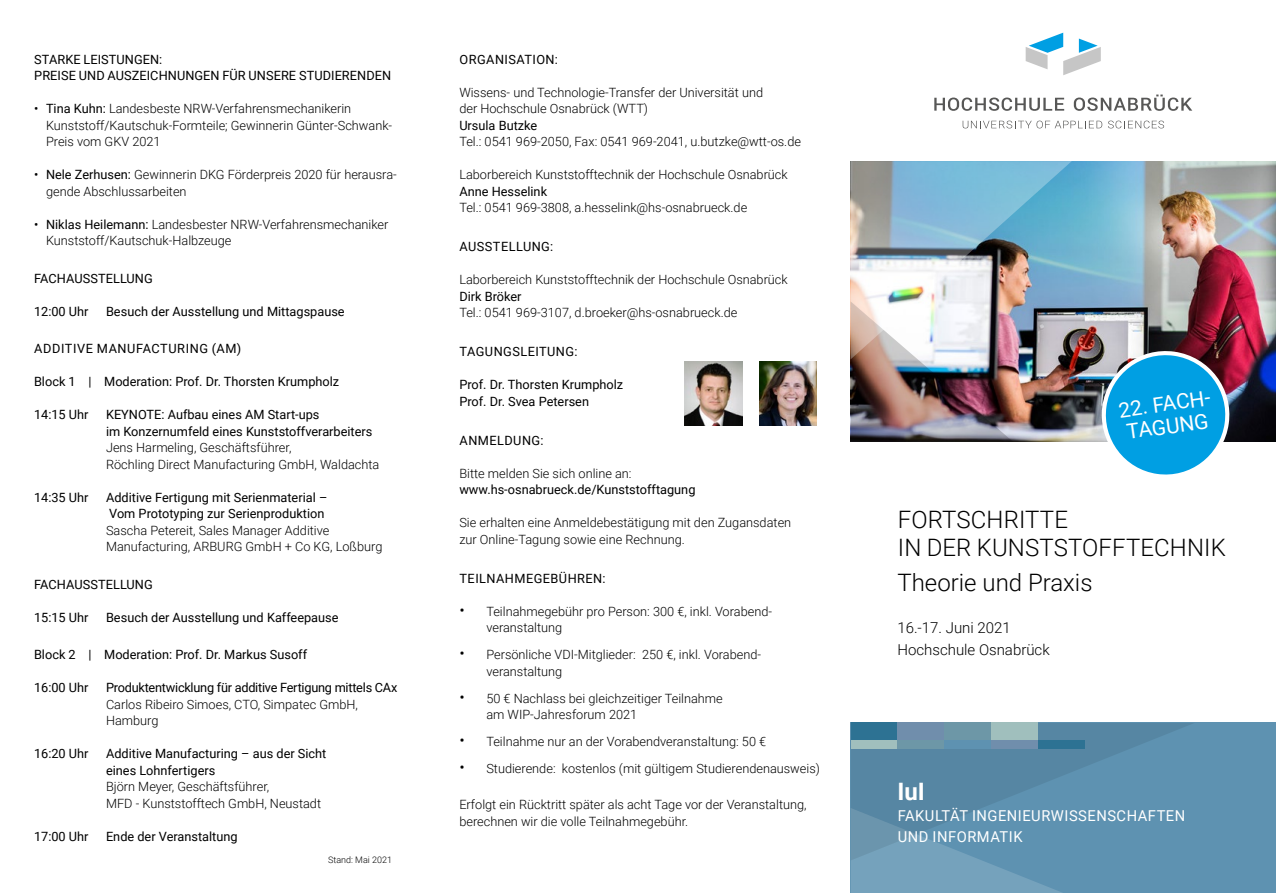
<style>
.page{position:relative;width:1276px;height:893px;background:#fff}
.page>*{position:absolute;margin:0;border:0;box-sizing:border-box;transform-origin:0 0}
._01_Head_H1___Titel{font:300 24px/28.5px "Roboto";letter-spacing:.005em;color:#000}
._04_Fusszeile_Titel{font:700 24px "Roboto";color:#fff}
._03_Störer___Titel{font:21px/22.5px "Roboto";color:#fff}
.Fusszeile___Titel{font:15px "Roboto";letter-spacing:.035em;color:#fff}
._01_Head_H1___Titel-2{font:300 15px/22.5px "Roboto";color:#000}
.Copytext___Medium{font:300 12.75px/16.5px "Roboto";color:#000}
.Head_H2___Innen{font:300 12.75px/16.5px "Roboto";color:#000}
.Copytext___Medium-2{font:12.75px/16.5px "Roboto";color:#000}
.Head_H2___Innen-2{font:12.75px/16.5px "Roboto";color:#000}
.Head_H2___Innen-3{font:12.75px "Roboto";letter-spacing:.035em;color:#000}
.Copytext___Medium-3{font:12.75px "Roboto";letter-spacing:-.02em;color:#000}
.Copytext___Medium-4{font:12.75px "Roboto";letter-spacing:.045em;color:#000}
.Kleingedrucktes{font:300 9px "Roboto";color:#000}
.s1{font-weight:400}
.s2{font-weight:300}
.s3{font-size:16.5px}
</style>
<div class="page">
<div style="left:850px;top:723px;width:426px;height:170px;background:#5e92b1"></div>
<svg style="left:851px;top:860px;width:211px;height:33px"></svg>
<svg style="left:851px;top:723px;width:342px;height:137px"></svg>
<img style="left:1071px;top:161px;width:205px;height:281px">
<img style="left:850px;top:161px;width:221px;height:281px">
<img style="left:685px;top:361px;width:57px;height:65px">
<img style="left:759px;top:361px;width:57px;height:65px">
<svg style="left:934px;top:98px;width:130px;height:13px"></svg>
<svg style="left:1073px;top:95px;width:119px;height:16px"></svg>
<svg style="left:962px;top:121px;width:140px;height:7px"></svg>
<svg style="left:1108px;top:121px;width:56px;height:7px"></svg>
<svg style="left:1025px;top:33px;width:75px;height:42px"></svg>
<div style="left:850px;top:723px;width:47px;height:17px;background:#2d7293"></div>
<div style="left:850px;top:740px;width:47px;height:8px;background:#a0bfbd"></div>
<div style="left:897px;top:723px;width:47px;height:17px;background:#708eac"></div>
<div style="left:897px;top:740px;width:47px;height:8px;background:#6d97a7"></div>
<div style="left:944px;top:723px;width:47px;height:17px;background:#6d97a7"></div>
<div style="left:944px;top:740px;width:47px;height:8px;background:#5e92b1"></div>
<div style="left:991px;top:723px;width:46px;height:17px;background:#a0bfbd"></div>
<div style="left:991px;top:740px;width:46px;height:8px;background:#708eac"></div>
<div style="left:1037px;top:740px;width:47px;height:8px;background:#2d7293"></div>
<svg style="left:1097px;top:347px;width:136px;height:128px"></svg>
<p class="Copytext___Medium-2" style="left:34px;top:50px;width:129px">STARKE LEISTUNGEN:</p>
<p class="Copytext___Medium-2" style="left:34px;top:67px;width:358px">PREISE UND AUSZEICHNUNGEN FÜR UNSERE STUDIERENDEN</p>
<p class="Copytext___Medium" style="left:46px;top:100px;width:348px;text-indent:-12px"><span class="s1">• Tina Kuhn:</span> Landesbeste NRW-Verfahrensmechanikerin<br>Kunststoff/Kautschuk-Formteile; Gewinnerin Günter-Schwank-<br>Preis vom GKV 2021</p>
<p class="Copytext___Medium" style="left:46px;top:166px;width:352px;text-indent:-12px"><span class="s1">• Nele Zerhusen:</span> Gewinnerin DKG Förderpreis 2020 für herausra&shy;gende Abschlussarbeiten</p>
<p class="Copytext___Medium" style="left:46px;top:215px;width:344px;text-indent:-12px"><span class="s1">• Niklas Heilemann:</span> Landesbester NRW-Verfahrensmechaniker<br>Kunststoff/Kautschuk-Halbzeuge</p>
<p class="Copytext___Medium-2" style="left:34px;top:269px;width:120px">FACHAUSSTELLUNG</p>
<p class="Copytext___Medium-2" style="left:34px;top:302px;width:56px">12:00 Uhr</p>
<p class="Copytext___Medium-2" style="left:106px;top:302px;width:240px">Besuch der Ausstellung und Mittagspause</p>
<p class="Copytext___Medium-4" style="left:34px;top:340px;width:208px">ADDITIVE MANUFACTURING (AM)</p>
<p class="Copytext___Medium-2" style="left:34px;top:373px;width:307px">Block 1 | Moderation: Prof. Dr. Thorsten Krumpholz</p>
<p class="Copytext___Medium-2" style="left:34px;top:406px;width:56px">14:15 Uhr</p>
<p class="Copytext___Medium-2" style="left:106px;top:406px;width:268px">KEYNOTE: Aufbau eines AM Start-ups<br>im Konzernumfeld eines Kunststoffverarbeiters</p>
<p class="Copytext___Medium" style="left:106px;top:439px;width:275px">Jens Harmeling, Geschäftsführer,<br>Röchling Direct Manufacturing GmbH, Waldachta</p>
<p class="Copytext___Medium-2" style="left:34px;top:488px;width:56px">14:35 Uhr</p>
<p class="Copytext___Medium-2" style="left:106px;top:488px;width:223px">Additive Fertigung mit Serienmaterial –<br>Vom Prototyping zur Serienproduktion</p>
<p class="Copytext___Medium" style="left:106px;top:521px;width:278px">Sascha Petereit, Sales Manager Additive<br>Manufacturing, ARBURG GmbH + Co KG, Loßburg</p>
<p class="Copytext___Medium-2" style="left:34px;top:575px;width:120px">FACHAUSSTELLUNG</p>
<p class="Copytext___Medium-2" style="left:34px;top:608px;width:56px">15:15 Uhr</p>
<p class="Copytext___Medium-2" style="left:106px;top:608px;width:234px">Besuch der Ausstellung und Kaffeepause</p>
<p class="Copytext___Medium-2" style="left:34px;top:646px;width:275px">Block 2 | Moderation: Prof. Dr. Markus Susoff</p>
<p class="Copytext___Medium-2" style="left:34px;top:679px;width:56px">16:00 Uhr</p>
<p class="Copytext___Medium-3" style="left:106px;top:679px;width:293px">Produktentwicklung für additive Fertigung mittels CAx</p>
<p class="Copytext___Medium" style="left:106px;top:695px;width:253px">Carlos Ribeiro Simoes, CTO, Simpatec GmbH,<br>Hamburg</p>
<p class="Copytext___Medium-2" style="left:34px;top:745px;width:56px">16:20 Uhr</p>
<p class="Copytext___Medium" style="left:106px;top:745px;width:222px"><span class="s1">Additive Manufacturing – aus der Sicht eines Lohnfertigers<br></span>Björn Meyer, Geschäftsführer,<br>MFD - Kunststofftech GmbH, Neustadt</p>
<p class="Copytext___Medium-2" style="left:34px;top:827px;width:56px">17:00 Uhr</p>
<p class="Copytext___Medium-2" style="left:106px;top:827px;width:133px">Ende der Veranstaltung</p>
<p class="Kleingedrucktes" style="left:328px;top:853px;width:65px">Stand: Mai 2021</p>
<p class="Head_H2___Innen-3" style="left:459px;top:50px;width:100px">ORGANISATION:</p>
<p class="Head_H2___Innen" style="left:459px;top:83px;width:305px">Wissens- und Technologie-Transfer der Universität und der Hochschule Osnabrück (WTT)</p>
<p class="Head_H2___Innen-2" style="left:459px;top:116px;width:79px">Ursula Butzke</p>
<p class="Head_H2___Innen" style="left:459px;top:133px;width:343px">Tel.: 0541 969-2050, Fax: 0541 969-2041, u.butzke@wtt-os.de</p>
<p class="Head_H2___Innen" style="left:459px;top:166px;width:330px">Laborbereich Kunststofftechnik der Hochschule Osnabrück</p>
<p class="Head_H2___Innen-2" style="left:459px;top:182px;width:89px">Anne Hesselink</p>
<p class="Head_H2___Innen" style="left:459px;top:199px;width:289px">Tel.: 0541 969-3808, a.hesselink@hs-osnabrueck.de</p>
<p class="Head_H2___Innen-3" style="left:459px;top:238px;width:95px">AUSSTELLUNG:</p>
<p class="Head_H2___Innen" style="left:459px;top:271px;width:330px">Laborbereich Kunststofftechnik der Hochschule Osnabrück</p>
<p class="Head_H2___Innen-2" style="left:459px;top:287px;width:64px">Dirk Bröker</p>
<p class="Head_H2___Innen" style="left:459px;top:304px;width:280px">Tel.: 0541 969-3107, d.broeker@hs-osnabrueck.de</p>
<p class="Head_H2___Innen-3" style="left:459px;top:343px;width:119px">TAGUNGSLEITUNG:</p>
<p class="Head_H2___Innen-2" style="left:459px;top:376px;width:165px">Prof. Dr. Thorsten Krumpholz</p>
<p class="Head_H2___Innen-2" style="left:459px;top:392px;width:131px">Prof. Dr. Svea Petersen</p>
<p class="Head_H2___Innen-3" style="left:459px;top:431px;width:85px">ANMELDUNG:</p>
<p class="Head_H2___Innen-2" style="left:459px;top:464px;width:238px"><span class="s2">Bitte melden Sie sich online an: </span>www.hs-osnabrueck.de/Kunststofftagung</p>
<p class="Head_H2___Innen" style="left:459px;top:514px;width:333px">Sie erhalten eine Anmeldebestätigung mit den Zugansdaten zur Online-Tagung sowie eine Rechnung.</p>
<p class="Head_H2___Innen-3" style="left:459px;top:569px;width:148px">TEILNAHMEGEBÜHREN:</p>
<p class="Copytext___Medium" style="left:486px;top:602px;width:287px;text-indent:-27px"><span class="s3">•</span> Teilnahmegebühr pro Person: 300 €, inkl. Vorabend&shy;veranstaltung</p>
<p class="Copytext___Medium" style="left:486px;top:646px;width:276px;text-indent:-27px"><span class="s3">•</span> Persönliche VDI-Mitglieder: 250 €, inkl. Vorabend&shy;veranstaltung</p>
<p class="Copytext___Medium" style="left:486px;top:689px;width:238px;text-indent:-27px"><span class="s3">•</span> 50 € Nachlass bei gleichzeitiger Teilnahme am WIP-Jahresforum 2021</p>
<p class="Copytext___Medium" style="left:459px;top:733px;width:308px"><span class="s3">•</span> Teilnahme nur an der Vorabendveranstaltung: 50 €</p>
<p class="Copytext___Medium" style="left:459px;top:760px;width:362px"><span class="s3">•</span> Studierende: kostenlos (mit gültigem Studierendenausweis)</p>
<p class="Head_H2___Innen" style="left:459px;top:796px;width:349px">Erfolgt ein Rücktritt später als acht Tage vor der Veranstaltung,</p>
<p class="Head_H2___Innen" style="left:459px;top:812px;width:230px">berechnen wir die volle Teilnahmegebühr.</p>
<p class="_03_Störer___Titel" style="left:1117px;top:398px;width:98px;rotate:-8deg">22. FACH-<br>TAGUNG</p>
<p class="_01_Head_H1___Titel" style="left:898px;top:504px;width:329px">FORTSCHRITTE<br>IN DER KUNSTSTOFFTECHNIK</p>
<p class="_01_Head_H1___Titel" style="left:897px;top:567px;width:196px">Theorie und Praxis</p>
<p class="_01_Head_H1___Titel-2" style="left:897px;top:616px;width:154px">16.-17. Juni 2021<br>Hochschule Osnabrück</p>
<p class="_04_Fusszeile_Titel" style="left:897px;top:775px;width:29px">IuI</p>
<p class="Fusszeile___Titel" style="left:897px;top:806px;width:289px">FAKULTÄT INGENIEURWISSENSCHAFTEN</p>
<p class="Fusszeile___Titel" style="left:897px;top:827px;width:126px">UND INFORMATIK</p>
</div>
